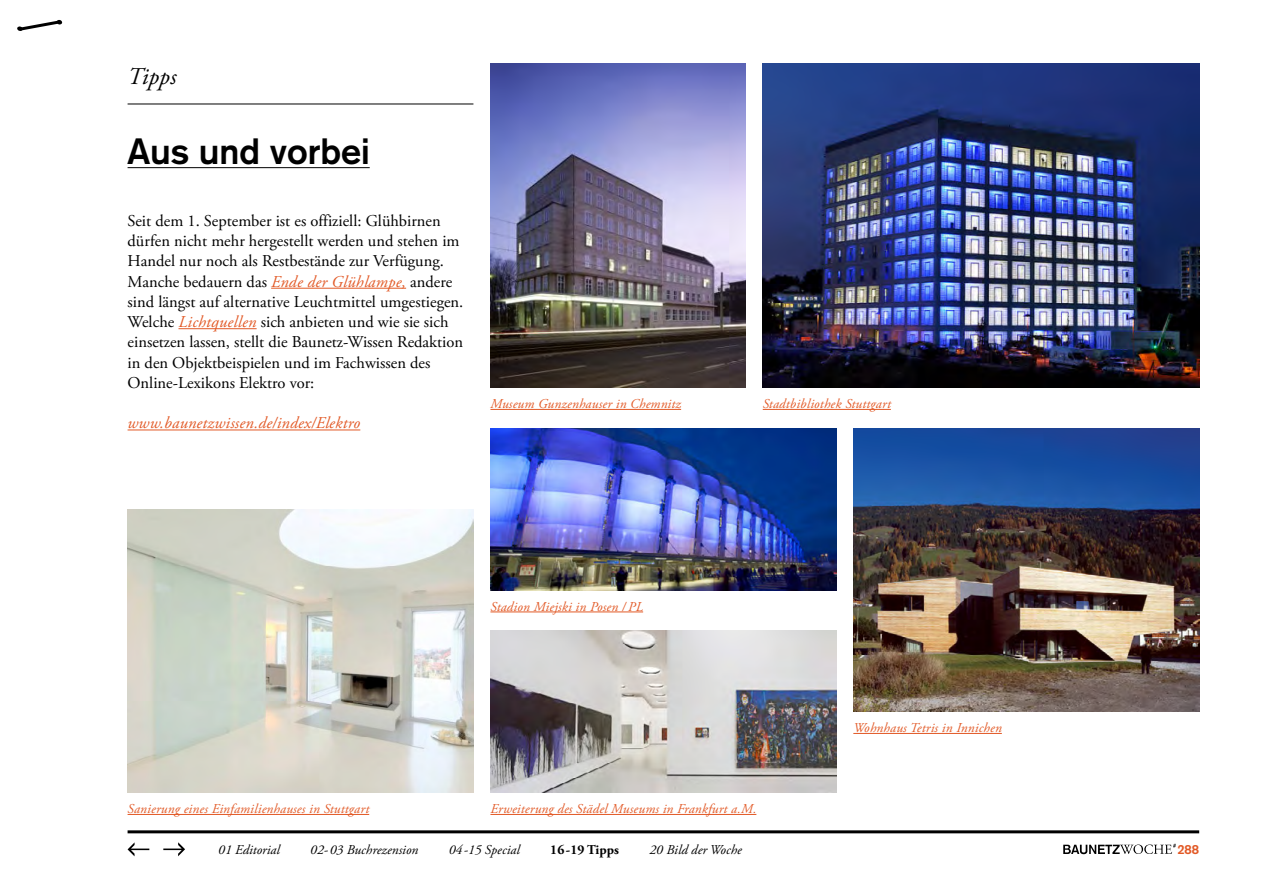
<style>
.page{position:relative;width:1263px;height:893px;background:#fff}
.page>*{position:absolute;margin:0;border:0;box-sizing:border-box;transform-origin:0 0}
.t1{font:700 36px "Akzidenz Grotesk";color:#000}
.t2{font:italic 24px "Adobe Garamond Pro";color:#000}
.t3{font:16.5px/20.2px "Adobe Garamond Pro";color:#000}
.t4{font:italic 16.5px "Adobe Garamond Pro";letter-spacing:.015em;color:#e25926}
.t5{font:italic 13.5px "Adobe Garamond Pro";letter-spacing:.015em;color:#e25926}
.t6{font:italic 13.5px "Adobe Garamond Pro";color:#000}
.t7{font:700 13.5px "Adobe Garamond Pro";color:#000}
.t8{font:700 13.05px "Akzidenz Grotesk";color:#e25926}
.s1{font-style:italic;color:#e25926}
</style>
<div class="page">
<hr style="left:128px;top:830px;width:1071px;height:3px;background:#000">
<svg style="left:128px;top:842px;width:21px;height:14px"></svg>
<svg style="left:163px;top:842px;width:22px;height:14px"></svg>
<svg style="left:17px;top:20px;width:46px;height:11px"></svg>
<svg style="left:1063px;top:844px;width:113px;height:10px"></svg>
<hr style="left:271px;top:288px;width:135px;height:1px;background:#e25926">
<hr style="left:178px;top:328px;width:79px;height:1px;background:#e25926">
<hr style="left:128px;top:430px;width:232px;height:1px;background:#e25926">
<hr style="left:128px;top:167px;width:242px;height:1px;background:#000">
<hr style="left:128px;top:104px;width:345px;height:1px;background:#000">
<hr style="left:128px;top:814px;width:241px;height:1px;background:#e25926">
<hr style="left:490px;top:409px;width:191px;height:1px;background:#e25926">
<hr style="left:490px;top:814px;width:266px;height:1px;background:#e25926">
<hr style="left:853px;top:733px;width:149px;height:1px;background:#e25926">
<hr style="left:490px;top:612px;width:153px;height:1px;background:#e25926">
<hr style="left:763px;top:409px;width:128px;height:1px;background:#e25926">
<img style="left:763px;top:64px;width:436px;height:324px">
<img style="left:490px;top:64px;width:255px;height:324px">
<img style="left:490px;top:428px;width:346px;height:162px">
<img style="left:128px;top:509px;width:345px;height:284px">
<img style="left:853px;top:428px;width:346px;height:284px">
<img style="left:490px;top:631px;width:346px;height:162px">
<h2 class="t2" style="left:128px;top:62px;width:50px">Tipps</h2>
<h1 class="t1" style="left:128px;top:130px;width:244px">Aus und vorbei</h1>
<p class="t3" style="left:128px;top:211px;width:337px">Seit dem 1. September ist es offiziell: Glühbirnen dürfen nicht mehr hergestellt werden und stehen im Handel nur noch als Restbestände zur Verfügung.<br>Manche bedauern das <span class="s1">Ende der Glühlampe,</span> andere sind längst auf alternative Leuchtmittel umgestiegen.<br>Welche <span class="s1">Lichtquellen</span> sich anbieten und wie sie sich einsetzen lassen, stellt die Baunetz-Wissen Redaktion in den Objektbeispielen und im Fachwissen des Online-Lexikons Elektro vor:</p>
<p class="t4" style="left:128px;top:413px;width:234px">www.baunetzwissen.de/index/Elektro</p>
<p class="t5" style="left:490px;top:396px;width:193px">Museum Gunzenhauser in Chemnitz</p>
<p class="t5" style="left:763px;top:396px;width:131px">Stadtbibliothek Stuttgart</p>
<p class="t5" style="left:128px;top:801px;width:244px">Sanierung eines Einfamilienhauses in Stuttgart</p>
<p class="t5" style="left:490px;top:598px;width:154px">Stadion Miejski in Posen / PL</p>
<p class="t5" style="left:490px;top:801px;width:267px">Erweiterung des Städel Museums in Frankfurt a.M.</p>
<p class="t6" style="left:218px;top:841px;width:63px">01 Editorial</p>
<p class="t6" style="left:310px;top:841px;width:110px">02-03 Buchrezension</p>
<p class="t6" style="left:449px;top:841px;width:72px">04-15 Special</p>
<p class="t7" style="left:550px;top:841px;width:70px">16 -19 Tipps</p>
<p class="t6" style="left:649px;top:841px;width:94px">20 Bild der Woche</p>
<p class="t5" style="left:853px;top:720px;width:150px">Wohnhaus Tetris in Innichen</p>
<p class="t8" style="left:1177px;top:841px;width:23px">288</p>
</div>
